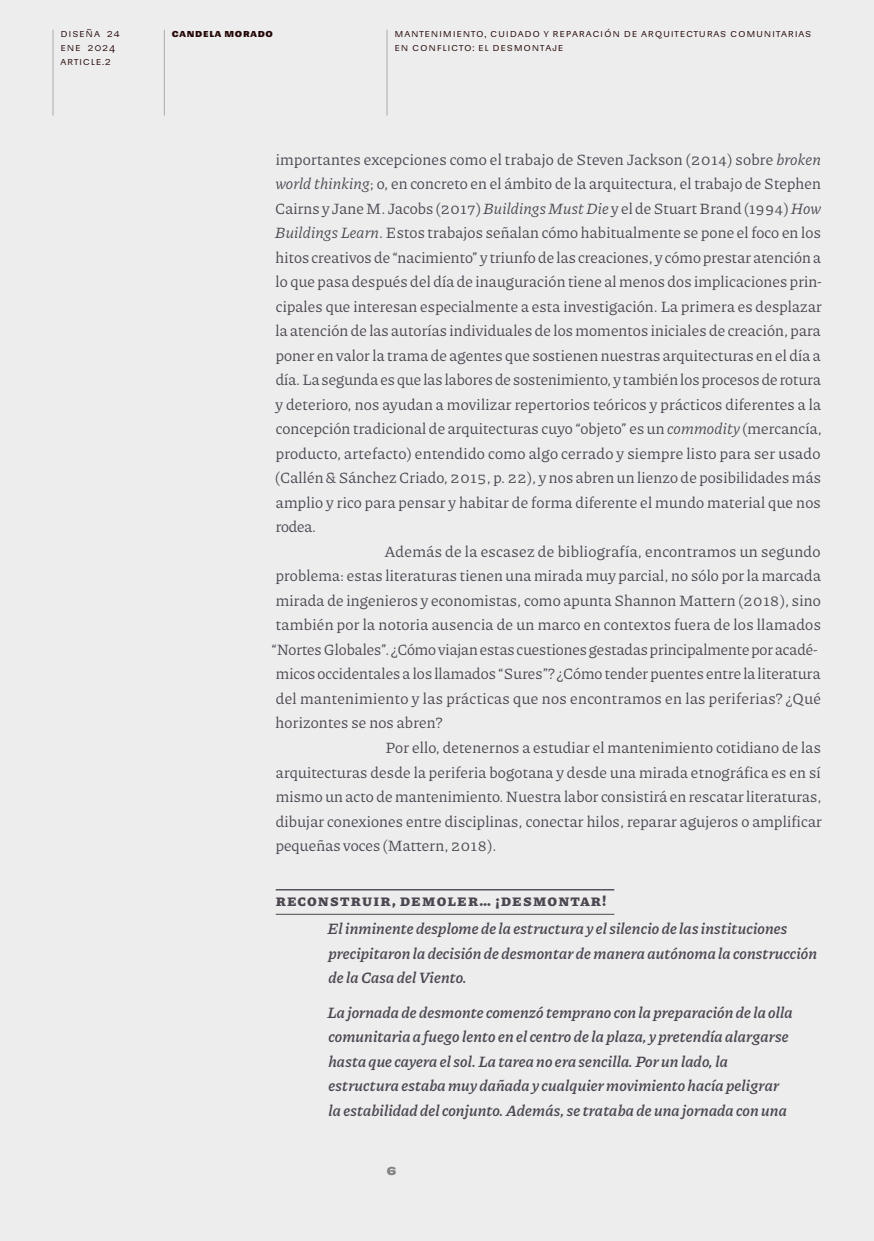
<style>
.page{position:relative;width:874px;height:1241px;background:#fff}
.page>*{position:absolute;margin:0;border:0;box-sizing:border-box;transform-origin:0 0}
.t1{font:15.75px "Piazzolla";letter-spacing:.01em;color:#4c4651}
.t2{font:italic 600 15.75px/24.5px "Piazzolla";letter-spacing:.01em;color:#4c4651}
.t3{font:800 15.75px "Piazzolla";letter-spacing:.075em;color:#4c4651}
.t4{font:700 14px "Sudamerican Grotesk";color:#828282}
.t5{font:10.5px/14px "Sudamerican Grotesk";letter-spacing:.07em;color:#260808}
.t6{font:700 10.5px "Sudamerican Grotesk";letter-spacing:.07em;color:#260808}
.s1{font-style:italic}
</style>
<div class="page">
<div style="left:0;top:0;width:873px;height:1240px;background:#ededed"></div>
<hr style="left:52px;top:30px;width:1px;height:85px;background:#ababab">
<hr style="left:164px;top:30px;width:1px;height:85px;background:#ababab">
<hr style="left:386px;top:30px;width:1px;height:85px;background:#ababab">
<hr style="left:275px;top:913px;width:339px;height:1px;background:#4c4651">
<hr style="left:275px;top:888px;width:339px;height:2px;background:#4c4651">
<p class="t5" style="left:60px;top:26px;width:61px">Diseña 24 ene 2024 article.2</p>
<p class="t6" style="left:172px;top:24px;width:103px">Candela Morado</p>
<p class="t5" style="left:394px;top:26px;width:418px">Mantenim iento, cuidado y reparación de arquitecturas com unitarias en conflicto: el desmontaje</p>
<p class="t1" style="left:275px;top:149px;width:546px">importantes excepciones como el trabajo de Steven Jackson (2014) sobre <span class="s1">broken</span></p>
<p class="t1" style="left:275px;top:174px;width:546px"><span class="s1">world thinking</span>; o, en concreto en el ámbito de la arquitectura, el trabajo de Stephen</p>
<p class="t1" style="left:275px;top:198px;width:547px">Cairns y Jane M. Jacobs (2017) <span class="s1">Buildings Must Die</span> y el de Stuart Brand (1994) <span class="s1">How</span></p>
<p class="t1" style="left:275px;top:223px;width:547px"><span class="s1">Buildings Learn</span>. Estos trabajos señalan cómo habitualmente se pone el foco en los</p>
<p class="t1" style="left:275px;top:247px;width:546px">hitos creativos de “nacimiento” y triunfo de las creaciones, y cómo prestar atención a</p>
<p class="t1" style="left:275px;top:272px;width:547px">lo que pasa después del día de inauguración tiene al menos dos implicaciones prin-</p>
<p class="t1" style="left:275px;top:296px;width:547px">cipales que interesan especialmente a esta investigación. La primera es desplazar</p>
<p class="t1" style="left:275px;top:321px;width:546px">la atención de las autorías individuales de los momentos iniciales de creación, para</p>
<p class="t1" style="left:275px;top:345px;width:546px">poner en valor la trama de agentes que sostienen nuestras arquitecturas en el día a</p>
<p class="t1" style="left:275px;top:370px;width:546px">día. La segunda es que las labores de sostenimiento, y también los procesos de rotura</p>
<p class="t1" style="left:275px;top:394px;width:547px">y deterioro, nos ayudan a movilizar repertorios teóricos y prácticos diferentes a la</p>
<p class="t1" style="left:275px;top:419px;width:547px">concepción tradicional de arquitecturas cuyo “objeto” es un <span class="s1">commodity</span> (mercancía,</p>
<p class="t1" style="left:275px;top:443px;width:546px">producto, artefacto) entendido como algo cerrado y siempre listo para ser usado</p>
<p class="t1" style="left:275px;top:468px;width:547px">(Callén &amp; Sánchez Criado, 2015, p. 22), y nos abren un lienzo de posibilidades más</p>
<p class="t1" style="left:276px;top:492px;width:546px">amplio y rico para pensar y habitar de forma diferente el mundo material que nos</p>
<p class="t1" style="left:275px;top:517px;width:42px">rodea.</p>
<p class="t1" style="left:384px;top:541px;width:437px">Además de la escasez de bibliografía, encontramos un segundo</p>
<p class="t1" style="left:275px;top:566px;width:546px">problema: estas literaturas tienen una mirada muy parcial, no sólo por la marcada</p>
<p class="t1" style="left:275px;top:590px;width:546px">mirada de ingenieros y economistas, como apunta Shannon Mattern (2018), sino</p>
<p class="t1" style="left:275px;top:615px;width:546px">también por la notoria ausencia de un marco en contextos fuera de los llamados</p>
<p class="t1" style="left:271px;top:639px;width:547px">“Nortes Globales”. ¿Cómo viajan estas cuestiones gestadas principalmente por acadé-</p>
<p class="t1" style="left:275px;top:664px;width:546px">micos occidentales a los llamados “Sures”? ¿Cómo tender puentes entre la literatura</p>
<p class="t1" style="left:275px;top:688px;width:546px">del mantenimiento y las prácticas que nos encontramos en las periferias? ¿Qué</p>
<p class="t1" style="left:275px;top:713px;width:168px">horizontes se nos abren?</p>
<p class="t1" style="left:385px;top:737px;width:436px">Por ello, detenernos a estudiar el mantenimiento cotidiano de las</p>
<p class="t1" style="left:276px;top:762px;width:546px">arquitecturas desde la periferia bogotana y desde una mirada etnográfica es en sí</p>
<p class="t1" style="left:275px;top:786px;width:547px">mismo un acto de mantenimiento. Nuestra labor consistirá en rescatar literaturas,</p>
<p class="t1" style="left:275px;top:811px;width:547px">dibujar conexiones entre disciplinas, conectar hilos, reparar agujeros o amplificar</p>
<p class="t1" style="left:275px;top:835px;width:222px">pequeñas voces (Mattern, 2018).</p>
<p class="t3" style="left:275px;top:889px;width:332px">Reconstruir, demoler… ¡desmontar!</p>
<p class="t2" style="left:327px;top:916px;width:491px">El inminente desplome de la estructura y el silencio de las instituciones precipitaron la decisión de desmontar de manera autónoma la construcción de la Casa del Viento.</p>
<p class="t2" style="left:327px;top:999px;width:466px">La jornada de desmonte comenzó temprano con la preparación de la olla comunitaria a fuego lento en el centro de la plaza, y pretendía alargarse hasta que cayera el sol. La tarea no era sencilla. Por un lado, la estructura estaba muy dañada y cualquier movimiento hacía peligrar la estabilidad del conjunto. Además, se trataba de una jornada con una</p>
<p class="t4" style="left:386px;top:1158px;width:12px">6</p>
</div>
